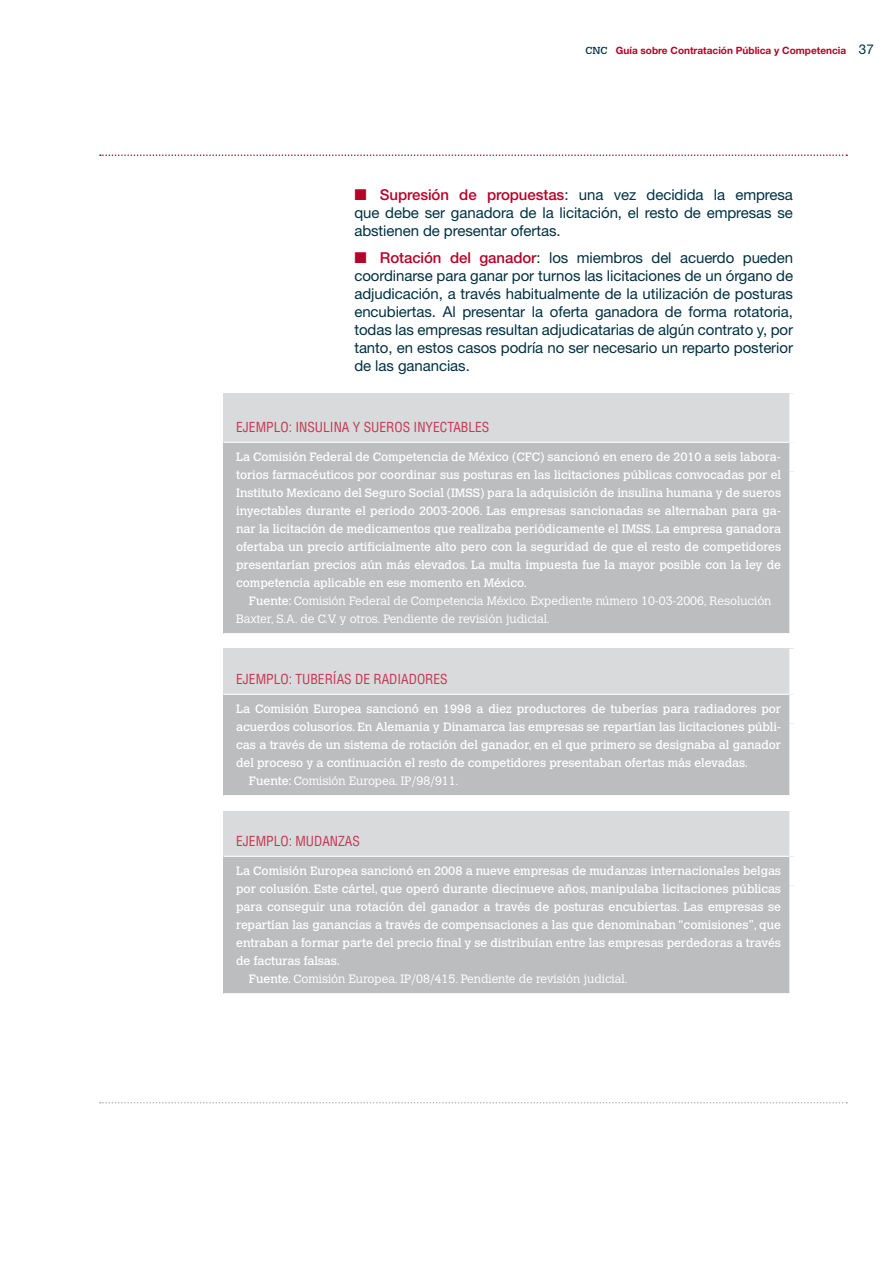
<style>
.page{position:relative;width:893px;height:1263px;background:#fff}
.page>*{position:absolute;margin:0;border:0;box-sizing:border-box;transform-origin:0 0}
.t1{font:15px/18px "Helvetica Neue";letter-spacing:-.005em;color:#003142;text-align:justify}
.t2{font:condensed 13.5px "Helvetica";color:#c53554}
.t3{font:12px/18px "Calvert MT Std";letter-spacing:-.005em;color:#fff;text-align:justify}
.t4{font:300 12px/18px "Calvert MT Std";letter-spacing:-.005em;color:#fff}
.t5{font:700 10.05px "Helvetica Neue";color:#b70229}
.s1{font-family:"Calvert MT Std";font-weight:400;color:#003142}
.s2{font-weight:400;font-size:13.5px;color:#003142}
.s3{font-family:"Flama";font-weight:300;color:#b70229}
.s4{font-weight:500;color:#b70229}
.s5{font-weight:400}
</style>
<div class="page">
<svg style="left:100px;top:1102px;width:747px;height:1px"></svg>
<svg style="left:100px;top:154px;width:747px;height:2px"></svg>
<div style="left:223px;top:393px;width:571px;height:49px;background:#d9dadb"></div>
<div style="left:223px;top:442px;width:571px;height:192px;background:#bcbdbf"></div>
<div style="left:789px;top:393px;width:9px;height:49px;background:#fff"></div>
<div style="left:789px;top:442px;width:9px;height:30px;background:#fff"></div>
<div style="left:789px;top:472px;width:9px;height:29px;background:#fff"></div>
<div style="left:789px;top:501px;width:9px;height:133px;background:#fff"></div>
<hr style="left:223px;top:442px;width:566px;height:1px;background:#fff">
<hr style="left:223px;top:633px;width:566px;height:1px;background:#fff">
<div style="left:223px;top:649px;width:571px;height:45px;background:#d9dadb"></div>
<div style="left:223px;top:694px;width:571px;height:102px;background:#bcbdbf"></div>
<div style="left:789px;top:649px;width:9px;height:45px;background:#fff"></div>
<hr style="left:223px;top:694px;width:566px;height:1px;background:#fff">
<hr style="left:223px;top:795px;width:566px;height:1px;background:#fff">
<div style="left:789px;top:694px;width:9px;height:30px;background:#fff"></div>
<div style="left:789px;top:724px;width:9px;height:29px;background:#fff"></div>
<div style="left:789px;top:753px;width:9px;height:43px;background:#fff"></div>
<div style="left:223px;top:811px;width:571px;height:45px;background:#d9dadb"></div>
<div style="left:223px;top:856px;width:571px;height:138px;background:#bcbdbf"></div>
<div style="left:789px;top:811px;width:9px;height:45px;background:#fff"></div>
<div style="left:789px;top:856px;width:9px;height:30px;background:#fff"></div>
<div style="left:789px;top:886px;width:9px;height:29px;background:#fff"></div>
<div style="left:789px;top:915px;width:9px;height:79px;background:#fff"></div>
<hr style="left:223px;top:856px;width:566px;height:1px;background:#fff">
<hr style="left:223px;top:993px;width:566px;height:1px;background:#fff">
<p class="t5" style="left:585px;top:44px;width:290px"><span class="s1">CNC</span> Guía sobre Contratación Pública y Competencia <span class="s2">37</span></p>
<p class="t1" style="left:354px;top:185px;width:440px"><span class="s3">π</span> <span class="s4">Supresión de propuestas</span>: una vez decidida la empresa que debe ser ganadora de la licitación, el resto de empresas se abstienen de presentar ofertas.</p>
<p class="t1" style="left:354px;top:248px;width:440px"><span class="s3">π</span> <span class="s4">Rotación del ganador</span>: los miembros del acuerdo pueden coordinarse para ganar por turnos las licitaciones de un órgano de adjudicación, a través habitualmente de la utilización de posturas encubiertas. Al presentar la oferta ganadora de forma rotatoria, todas las empresas resultan adjudicatarias de algún contrato y, por tanto, en estos casos podría no ser necesario un reparto posterior de las ganancias.</p>
<p class="t2" style="left:236px;top:419px;width:16px">EJEMPLO</p>
<p class="t2" style="left:289px;top:419px;width:19px">: INSULINA</p>
<p class="t2" style="left:353px;top:419px;width:27px">Y SUEROS</p>
<p class="t2" style="left:414px;top:419px;width:28px">INYECTA</p>
<p class="t2" style="left:461px;top:419px;width:15px">BLES</p>
<p class="t3" style="left:236px;top:448px;width:546px">La Comisión Federal de Competencia de México (CFC) sancionó en enero de 2010 a seis labora&shy;torios farmacéuticos por coordinar sus posturas en las licitaciones públicas convocadas por el Instituto Mexicano del Seguro Social (IMSS) para la adquisición de insulina humana y de sueros inyectables durante el periodo 2003-2006. Las empresas sancionadas se alternaban para ga&shy;nar la licitación de medicamentos que realizaba periódicamente el IMSS. La empresa ganadora ofertaba un precio artificialmente alto pero con la seguridad de que el resto de competidores presentarían precios aún más elevados. La multa impuesta fue la mayor posible con la ley de competencia aplicable en ese momento en México.</p>
<p class="t4" style="left:236px;top:592px;width:537px;text-indent:13px"><span class="s5">Fuente:</span> Comisión Federal de Competencia México. Expediente número 10-03-2006, Resolución<br>Baxter, S.A. de C.V. y otros. Pendiente de revisión judicial.</p>
<p class="t2" style="left:236px;top:671px;width:16px">EJEMPLO</p>
<p class="t2" style="left:289px;top:671px;width:37px">: TU BERÍAS</p>
<p class="t2" style="left:355px;top:671px;width:27px">DE RADIADORES</p>
<p class="t3" style="left:236px;top:700px;width:546px">La Comisión Europea sancionó en 1998 a diez productores de tuberías para radiadores por</p>
<p class="t3" style="left:236px;top:718px;width:546px">acuerdos colusorios. En Alemania y Dinamarca las empresas se repartían las licitaciones públi-</p>
<p class="t3" style="left:236px;top:736px;width:546px">cas a través de un sistema de rotación del ganador, en el que primero se designaba al ganador</p>
<p class="t3" style="left:236px;top:754px;width:513px">del proceso y a continuación el resto de competidores presentaban ofertas más elevadas.</p>
<p class="t4" style="left:249px;top:772px;width:211px"><span class="s5">Fuente:</span> Comisión Europea. IP/98/911.</p>
<p class="t2" style="left:236px;top:833px;width:16px">EJEMPLO</p>
<p class="t2" style="left:289px;top:833px;width:26px">: MUDANZAS</p>
<p class="t3" style="left:236px;top:862px;width:546px">La Comisión Europea sancionó en 2008 a nueve empresas de mudanzas internacionales belgas</p>
<p class="t3" style="left:236px;top:880px;width:546px">por colusión. Este cártel, que operó durante diecinueve años, manipulaba licitaciones públicas</p>
<p class="t3" style="left:236px;top:898px;width:546px">para conseguir una rotación del ganador a través de posturas encubiertas. Las empresas se</p>
<p class="t3" style="left:236px;top:916px;width:546px">repartían las ganancias a través de compensaciones a las que denominaban “comisiones”, que</p>
<p class="t3" style="left:236px;top:934px;width:546px">entraban a formar parte del precio final y se distribuían entre las empresas perdedoras a través</p>
<p class="t3" style="left:236px;top:952px;width:105px">de facturas falsas.</p>
<p class="t4" style="left:249px;top:970px;width:380px"><span class="s5">Fuente.</span> Comisión Europea. IP/08/415. Pendiente de revisión judicial.</p>
</div>
